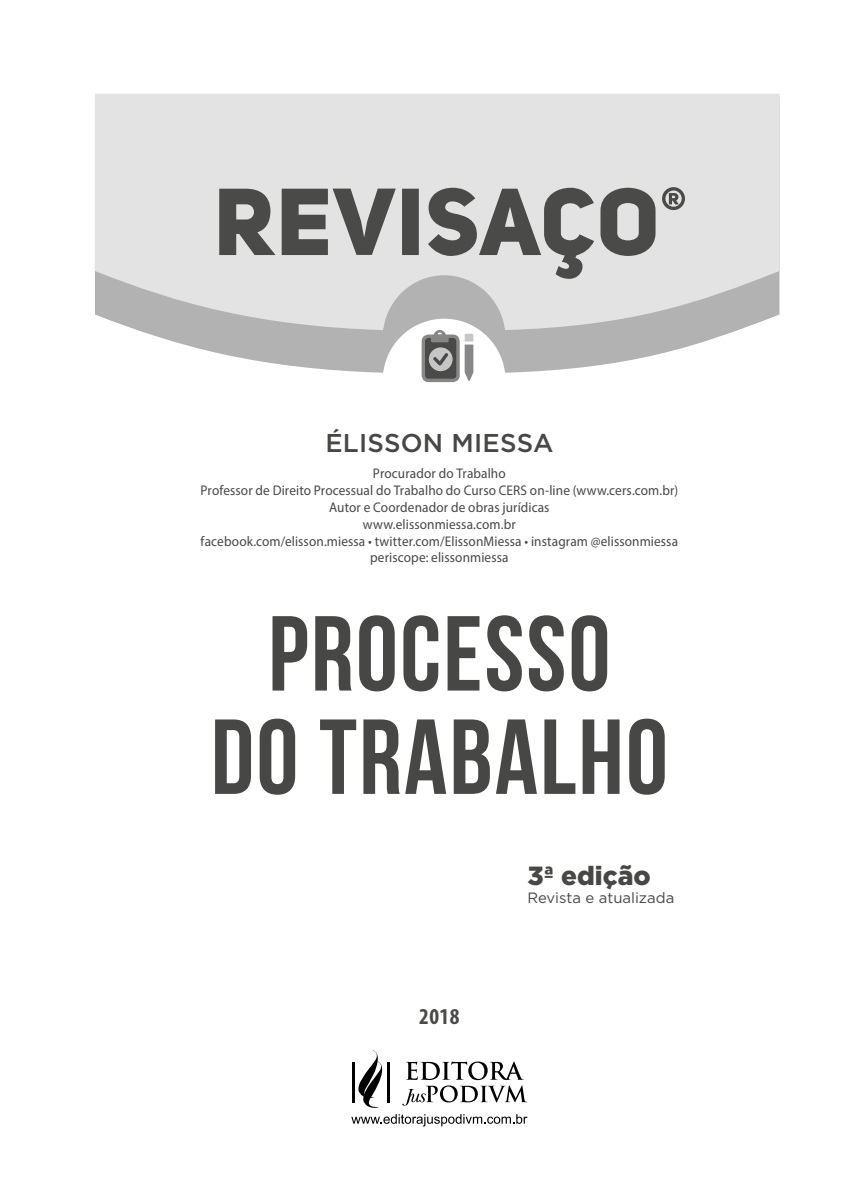
<style>
.page{position:relative;width:844px;height:1191px;background:#fff}
.page>*{position:absolute;margin:0;border:0;box-sizing:border-box;transform-origin:0 0}
.t1{font:700 106.23px/103.2px "Bebas Neue";letter-spacing:.02em;color:#474746;text-align:center}
.t2{font:900 26.25px "Gotham";color:#474746}
.t3{font:500 25.72px "Gotham";letter-spacing:.01em;color:#474746}
.t4{font:700 condensed 22.75px "Myriad Pro";color:#4a4a49}
.t5{font:14.88px "Gotham";color:#474746}
.t6{font:14px/16.8px "Myriad Pro";letter-spacing:.01em;color:#474746;text-align:center;scale:.95 1}
</style>
<div class="page">
<svg style="left:358px;top:1050px;width:24px;height:58px"></svg>
<hr style="left:352px;top:1062px;width:2px;height:40px;background:#000">
<hr style="left:387px;top:1062px;width:2px;height:40px;background:#000">
<svg style="left:402px;top:1061px;width:125px;height:44px"></svg>
<svg style="left:351px;top:1114px;width:176px;height:12px"></svg>
<svg style="left:137px;top:330px;width:601px;height:43px;fill:#b3b2b2"></svg>
<svg style="left:95px;top:94px;width:684px;height:236px;background:#ddd"></svg>
<div style="left:423px;top:336px;width:35px;height:44px;background:#4a4a49;border-radius:5px"></div>
<div style="left:421px;top:334px;width:38px;height:48px;border:3px solid #878787;border-radius:5px"></div>
<svg style="left:428px;top:330px;width:24px;height:41px"></svg>
<svg style="left:464px;top:334px;width:9px;height:47px"></svg>
<svg style="left:219px;top:187px;width:465px;height:92px;background:#a3a3a3"></svg>
<h3 class="t3" style="left:325px;top:426px;width:229px">ÉLISSON MIESSA</h3>
<p class="t6" style="left:200px;top:465px;width:504px">Procurador do Trabalho<br>Professor de Direito Processual do Trabalho do Curso CERS on-line (www.cers.com.br)<br>Autor e Coordenador de obras jurídicas<br>www.elissonmiessa.com.br<br>facebook.com/elisson.miessa • twitter.com/ElissonMiessa • instagram @elissonmiessa periscope: elissonmiessa</p>
<h1 class="t1" style="left:211px;top:601px;width:458px">PROCESSO<br>DO TRABALHO</h1>
<h3 class="t4" style="left:419px;top:1002px;width:42px">2018</h3>
<h2 class="t2" style="left:527px;top:858px;width:125px">3ª edição</h2>
<p class="t5" style="left:527px;top:888px;width:148px">Revista e atualizada</p>
</div>
